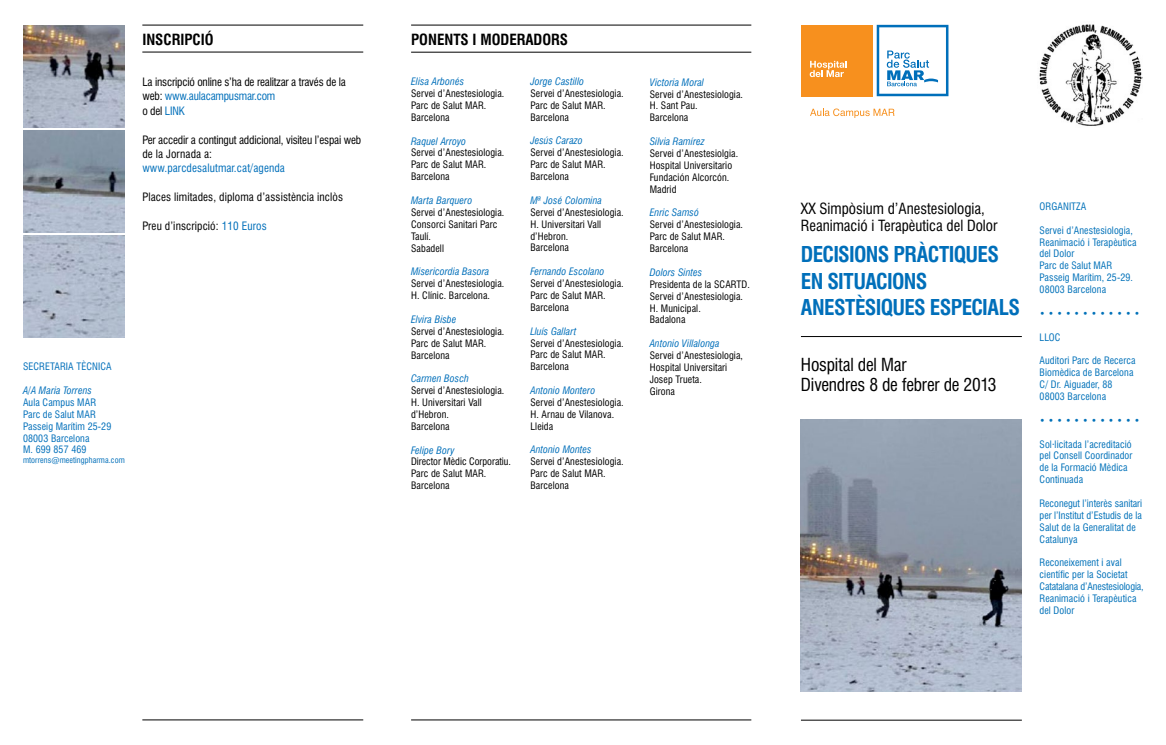
<style>
.page{position:relative;width:1166px;height:745px;background:#fff}
.page>*{position:absolute;margin:0;border:0;box-sizing:border-box;transform-origin:0 0}
.t1{font:700 condensed 21.25px/26.2px "Swiss 721 BT";letter-spacing:-.035em;color:#006fba}
.t2{font:condensed 17.5px/20px "Swiss 721 BT";letter-spacing:-.01em;color:#000}
.t3{font:condensed 15px/17.5px "Swiss 721 BT";color:#000}
.t4{font:700 condensed 15px "Swiss 721 BT";color:#000}
.t5{font:condensed 11.25px/14.4px "Swiss 721 BT";letter-spacing:-.015em;color:#000}
.t6{font:condensed 11.25px "Swiss 721 BT";letter-spacing:.01em;color:#000}
.t7{font:condensed 11.25px "Swiss 721 BT";letter-spacing:.01em;color:#006fba}
.t8{font:condensed 10px/11.9px "Swiss 721 BT";letter-spacing:.01em;color:#000}
.t9{font:condensed 10px/11.9px "Swiss 721 BT";letter-spacing:.01em;color:#0071b9}
.t10{font:italic condensed 10px "Swiss 721 BT";letter-spacing:.01em;color:#006fba}
.t11{font:condensed 10px/11.9px "Swiss 721 BT";letter-spacing:.01em;color:#006fba}
.t12{font:condensed 8.12px "Swiss 721 BT";letter-spacing:.01em;color:#006fba}
.s1{color:#006fba}
</style>
<div class="page">
<img style="left:23px;top:236px;width:102px;height:101px">
<div style="left:801px;top:25px;width:72px;height:71px;background:#f7901e"></div>
<svg style="left:810px;top:61px;width:36px;height:16px"></svg>
<svg style="left:877px;top:25px;width:71px;height:71px"></svg>
<svg style="left:810px;top:108px;width:84px;height:10px"></svg>
<img style="left:801px;top:419px;width:221px;height:272px">
<hr style="left:801px;top:336px;width:221px;height:1px;background:#000">
<hr style="left:801px;top:719px;width:221px;height:1px;background:#000">
<hr style="left:411px;top:719px;width:340px;height:1px;background:#000">
<hr style="left:411px;top:25px;width:340px;height:1px;background:#000">
<hr style="left:411px;top:52px;width:340px;height:1px;background:#000">
<hr style="left:142px;top:25px;width:221px;height:1px;background:#000">
<hr style="left:142px;top:52px;width:221px;height:1px;background:#000">
<hr style="left:142px;top:719px;width:221px;height:1px;background:#000">
<img style="left:1039px;top:24px;width:104px;height:102px">
<img style="left:23px;top:25px;width:102px;height:102px">
<img style="left:23px;top:130px;width:102px;height:102px">
<h3 class="t4" style="left:142px;top:30px;width:73px">INSCRIPCIÓ</h3>
<p class="t5" style="left:142px;top:75px;width:205px">La inscripció online s’ha de realitzar a través de la web: <span class="s1">www.aulacampusmar.com<br></span>o del <span class="s1">LINK</span></p>
<p class="t5" style="left:142px;top:132px;width:220px">Per accedir a contingut addicional, visiteu l’espai web de la Jornada a:</p>
<p class="t7" style="left:142px;top:161px;width:144px">www.parcdesalutmar.cat/agenda</p>
<p class="t6" style="left:142px;top:190px;width:202px">Places limitades, diploma d’assistència inclòs</p>
<p class="t6" style="left:142px;top:219px;width:126px">Preu d’inscripció: <span class="s1">110 Euros</span></p>
<p class="t11" style="left:23px;top:360px;width:90px">SECRETARIA TÈCNICA</p>
<p class="t10" style="left:23px;top:384px;width:70px">A/A Maria Torrens</p>
<p class="t11" style="left:23px;top:396px;width:90px">Aula Campus MAR<br>Parc de Salut MAR<br>Passeig Marítim 25-29<br>08003 Barcelona<br>M. 699 857 469</p>
<p class="t12" style="left:23px;top:455px;width:103px">mtorrens@meetingpharma.com</p>
<h3 class="t4" style="left:411px;top:30px;width:159px">PONENTS I MODERADORS</h3>
<p class="t10" style="left:411px;top:75px;width:54px">Elisa Arbonés</p>
<p class="t8" style="left:411px;top:87px;width:95px">Servei d’Anestesiologia.<br>Parc de Salut MAR.<br>Barcelona</p>
<p class="t10" style="left:411px;top:135px;width:57px">Raquel Arroyo</p>
<p class="t8" style="left:411px;top:147px;width:95px">Servei d’Anestesiologia.<br>Parc de Salut MAR.<br>Barcelona</p>
<p class="t10" style="left:411px;top:194px;width:63px">Marta Barquero</p>
<p class="t8" style="left:411px;top:206px;width:95px">Servei d’Anestesiologia.<br>Consorci Sanitari Parc<br>Taulí.<br>Sabadell</p>
<p class="t10" style="left:411px;top:265px;width:80px">Misericordia Basora</p>
<p class="t8" style="left:411px;top:277px;width:95px">Servei d’Anestesiologia.<br>H. Clínic. Barcelona.</p>
<p class="t10" style="left:411px;top:313px;width:47px">Elvira Bisbe</p>
<p class="t8" style="left:411px;top:325px;width:95px">Servei d’Anestesiologia.<br>Parc de Salut MAR.<br>Barcelona</p>
<p class="t10" style="left:411px;top:372px;width:59px">Carmen Bosch</p>
<p class="t8" style="left:411px;top:384px;width:95px">Servei d’Anestesiologia.<br>H. Universitari Vall d’Hebron.<br>Barcelona</p>
<p class="t10" style="left:411px;top:443px;width:45px">Felipe Bory</p>
<p class="t8" style="left:411px;top:455px;width:102px">Director Mèdic Corporatiu.<br>Parc de Salut MAR.<br>Barcelona</p>
<p class="t10" style="left:530px;top:75px;width:55px">Jorge Castillo</p>
<p class="t8" style="left:530px;top:87px;width:95px">Servei d’Anestesiologia.<br>Parc de Salut MAR.<br>Barcelona</p>
<p class="t10" style="left:530px;top:135px;width:54px">Jesús Carazo</p>
<p class="t8" style="left:530px;top:147px;width:95px">Servei d’Anestesiologia.<br>Parc de Salut MAR.<br>Barcelona</p>
<p class="t10" style="left:530px;top:194px;width:73px">Mª José Colomina</p>
<p class="t8" style="left:530px;top:206px;width:95px">Servei d’Anestesiologia.<br>H. Universitari Vall d’Hebron.<br>Barcelona</p>
<p class="t10" style="left:530px;top:265px;width:76px">Fernando Escolano</p>
<p class="t8" style="left:530px;top:277px;width:95px">Servei d’Anestesiologia.<br>Parc de Salut MAR.<br>Barcelona</p>
<p class="t10" style="left:530px;top:325px;width:48px">Lluís Gallart</p>
<p class="t8" style="left:530px;top:337px;width:95px">Servei d’Anestesiologia.<br>Parc de Salut MAR.<br>Barcelona</p>
<p class="t10" style="left:530px;top:384px;width:66px">Antonio Montero</p>
<p class="t8" style="left:530px;top:396px;width:95px">Servei d’Anestesiologia.<br>H. Arnau de Vilanova.<br>Lleida</p>
<p class="t10" style="left:530px;top:443px;width:63px">Antonio Montes</p>
<p class="t8" style="left:530px;top:455px;width:95px">Servei d’Anestesiologia.<br>Parc de Salut MAR.<br>Barcelona</p>
<p class="t10" style="left:650px;top:76px;width:56px">Victoria Moral</p>
<p class="t8" style="left:650px;top:88px;width:95px">Servei d’Anestesiologia.<br>H. Sant Pau.<br>Barcelona</p>
<p class="t10" style="left:650px;top:135px;width:56px">Silvia Ramírez</p>
<p class="t8" style="left:650px;top:147px;width:90px">Servei d’Anestesiolgia.<br>Hospital Universitario<br>Fundación Alcorcón.<br>Madrid</p>
<p class="t10" style="left:650px;top:207px;width:51px">Enric Samsó</p>
<p class="t8" style="left:650px;top:218px;width:95px">Servei d’Anestesiologia.<br>Parc de Salut MAR.<br>Barcelona</p>
<p class="t10" style="left:650px;top:266px;width:54px">Dolors Sintes</p>
<p class="t8" style="left:650px;top:278px;width:102px">Presidenta de la SCARTD.<br>Servei d’Anestesiologia.<br>H. Municipal.<br>Badalona</p>
<p class="t10" style="left:650px;top:337px;width:71px">Antonio Villalonga</p>
<p class="t8" style="left:650px;top:349px;width:95px">Servei d’Anestesiologia,<br>Hospital Universitari<br>Josep Trueta.<br>Girona</p>
<h3 class="t3" style="left:801px;top:199px;width:198px">XX Simpòsium d’Anestesiologia,<br>Reanimació i Terapèutica del Dolor</h3>
<h1 class="t1" style="left:801px;top:241px;width:221px">DECISIONS PRÀCTIQUES<br>EN SITUACIONS<br>ANESTÈSIQUES ESPECIALS</h1>
<h2 class="t2" style="left:801px;top:355px;width:197px">Hospital del Mar<br>Divendres 8 de febrer de 2013</h2>
<p class="t9" style="left:1039px;top:200px;width:48px">ORGANITZA</p>
<p class="t9" style="left:1039px;top:224px;width:98px">Servei d’Anestesiologia,<br>Reanimació i Terapèutica del Dolor<br>Parc de Salut MAR<br>Passeig Marítim, 25-29.<br>08003 Barcelona</p>
<p class="t9" style="left:1039px;top:307px;width:102px">• • • • • • • • • • • •</p>
<p class="t9" style="left:1039px;top:331px;width:22px">LLOC</p>
<p class="t9" style="left:1039px;top:354px;width:98px">Auditori Parc de Recerca<br>Biomèdica de Barcelona<br>C/ Dr. Aiguader, 88<br>08003 Barcelona</p>
<p class="t9" style="left:1039px;top:414px;width:102px">• • • • • • • • • • • •</p>
<p class="t9" style="left:1039px;top:437px;width:94px">Sol·licitada l’acreditació pel Consell Coordinador de la Formació Mèdica<br>Continuada</p>
<p class="t9" style="left:1039px;top:497px;width:104px">Reconegut l’interès sanitari per l’Institut d’Estudis de la<br>Salut de la Generalitat de<br>Catalunya</p>
<p class="t9" style="left:1039px;top:556px;width:106px">Reconeixement i aval científic per la Societat<br>Catatalana d’Anestesiologia,<br>Reanimació i Terapèutica del Dolor</p>
</div>
